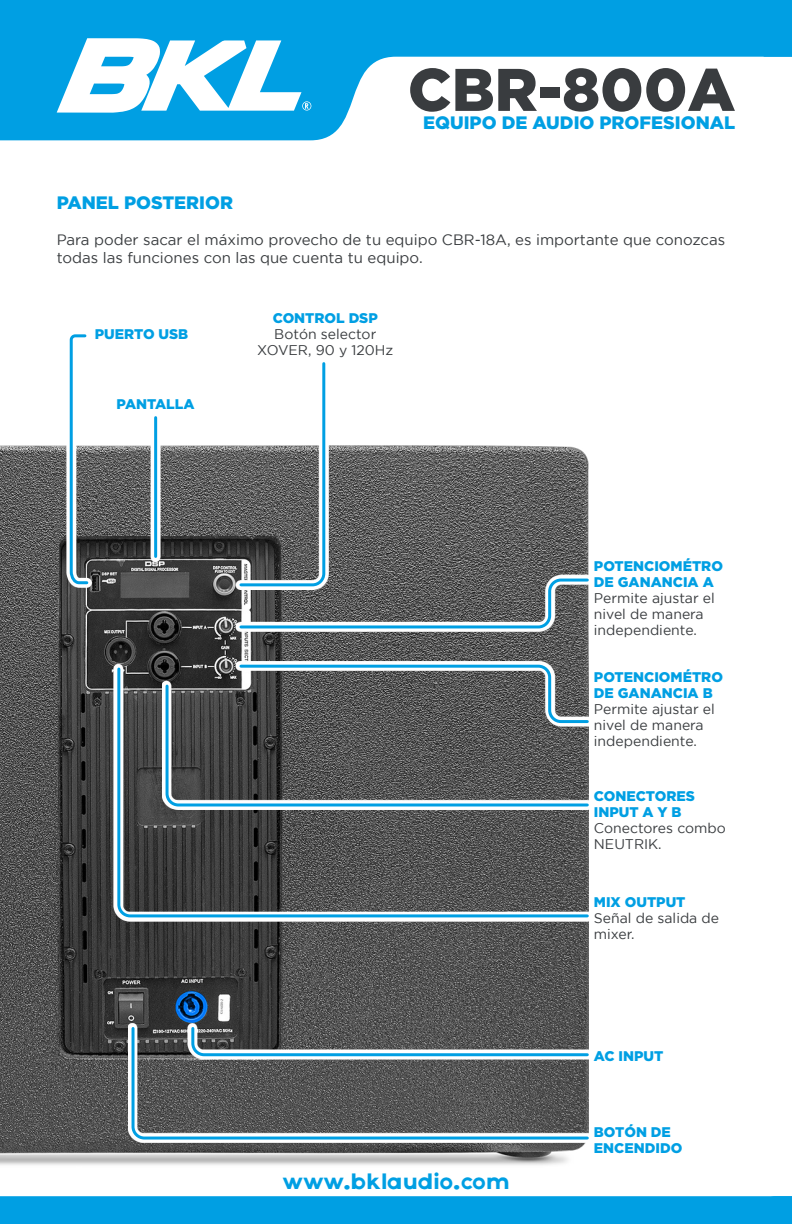
<style>
.page{position:relative;width:792px;height:1224px;background:#fff}
.page>*{position:absolute;margin:0;border:0;box-sizing:border-box;transform-origin:0 0}
.t1{font:900 60px "Gotham";color:#393c3f}
.t2{font:22px "Axis";color:#009fe3}
.t3{font:900 18px "Gotham";color:#009fe3}
.t4{font:15px/18px "Gotham";color:#393c3f}
.t5{font:14px/16px "Gotham";color:#393c3f}
.t6{font:900 14px/16px "Gotham";color:#009fe3}
</style>
<div class="page">
<svg style="left:0;top:0;width:792px;height:140px;fill:#009fe3"></svg>
<div style="left:0;top:1196px;width:792px;height:28px;background:#009fe3"></div>
<img style="left:0;top:446px;width:589px;height:719px">
<svg style="left:57px;top:38px;width:254px;height:75px"></svg>
<div style="left:128px;top:1023px;width:464px;height:120px;background:#fff"></div>
<svg style="left:130px;top:1025px;width:459px;height:116px;background:#5d6467"></svg>
<svg style="left:116px;top:666px;width:473px;height:253px;background:#595f61"></svg>
<svg style="left:188px;top:1023px;width:401px;height:37px"></svg>
<svg style="left:190px;top:1025px;width:399px;height:33px;background:#68777d"></svg>
<svg style="left:236px;top:661px;width:353px;height:66px"></svg>
<svg style="left:238px;top:663px;width:351px;height:62px;background:#616a6d"></svg>
<div style="left:236px;top:575px;width:356px;height:57px;background:linear-gradient(to bottom,#fff,#fff)"></div>
<svg style="left:66px;top:445px;width:26px;height:143px"></svg>
<svg style="left:68px;top:334px;width:22px;height:252px"></svg>
<div style="left:236px;top:358px;width:93px;height:232px;background:linear-gradient(to right,#fff,#fff)"></div>
<svg style="left:238px;top:361px;width:352px;height:269px"></svg>
<svg style="left:150px;top:416px;width:11px;height:146px"></svg>
<hr style="left:154px;top:418px;width:3px;height:138px;background:#009fe3">
<h1 class="t1" style="left:408px;top:55px;width:329px">CBR-800A</h1>
<p class="t3" style="left:423px;top:112px;width:314px">EQUIPO DE AUDIO PROFESIONAL</p>
<p class="t3" style="left:57px;top:192px;width:178px">PANEL POSTERIOR</p>
<p class="t4" style="left:57px;top:230px;width:670px">Para poder sacar el máximo provecho de tu equipo CBR-18A, es importante que conozcas todas las funciones con las que cuenta tu equipo.</p>
<p class="t6" style="left:95px;top:326px;width:95px">PUERTO USB</p>
<p class="t6" style="left:117px;top:396px;width:80px">PANTALLA</p>
<p class="t6" style="left:273px;top:310px;width:107px">CONTROL DSP</p>
<p class="t5" style="left:257px;top:326px;width:137px;text-align:center">Botón selector<br>XOVER, 90 y 120Hz</p>
<h2 class="t2" style="left:283px;top:1169px;width:228px">www.bklaudio.com</h2>
<p class="t6" style="left:594px;top:558px;width:131px">POTENCIOMÉTRO<br>DE GANANCIA A</p>
<p class="t5" style="left:594px;top:590px;width:123px">Permite ajustar el nivel de manera independiente.</p>
<p class="t6" style="left:594px;top:669px;width:131px">POTENCIOMÉTRO<br>DE GANANCIA B</p>
<p class="t5" style="left:594px;top:701px;width:123px">Permite ajustar el nivel de manera independiente.</p>
<p class="t6" style="left:594px;top:788px;width:103px">CONECTORES<br>INPUT A Y B</p>
<p class="t5" style="left:594px;top:820px;width:133px">Conectores combo<br>NEUTRIK.</p>
<p class="t6" style="left:594px;top:893px;width:93px">MIX OUTPUT</p>
<p class="t5" style="left:594px;top:909px;width:127px">Señal de salida de mixer.</p>
<p class="t6" style="left:594px;top:1048px;width:71px">AC INPUT</p>
<p class="t6" style="left:594px;top:1123px;width:90px">BOTÓN DE<br>ENCENDIDO</p>
</div>
